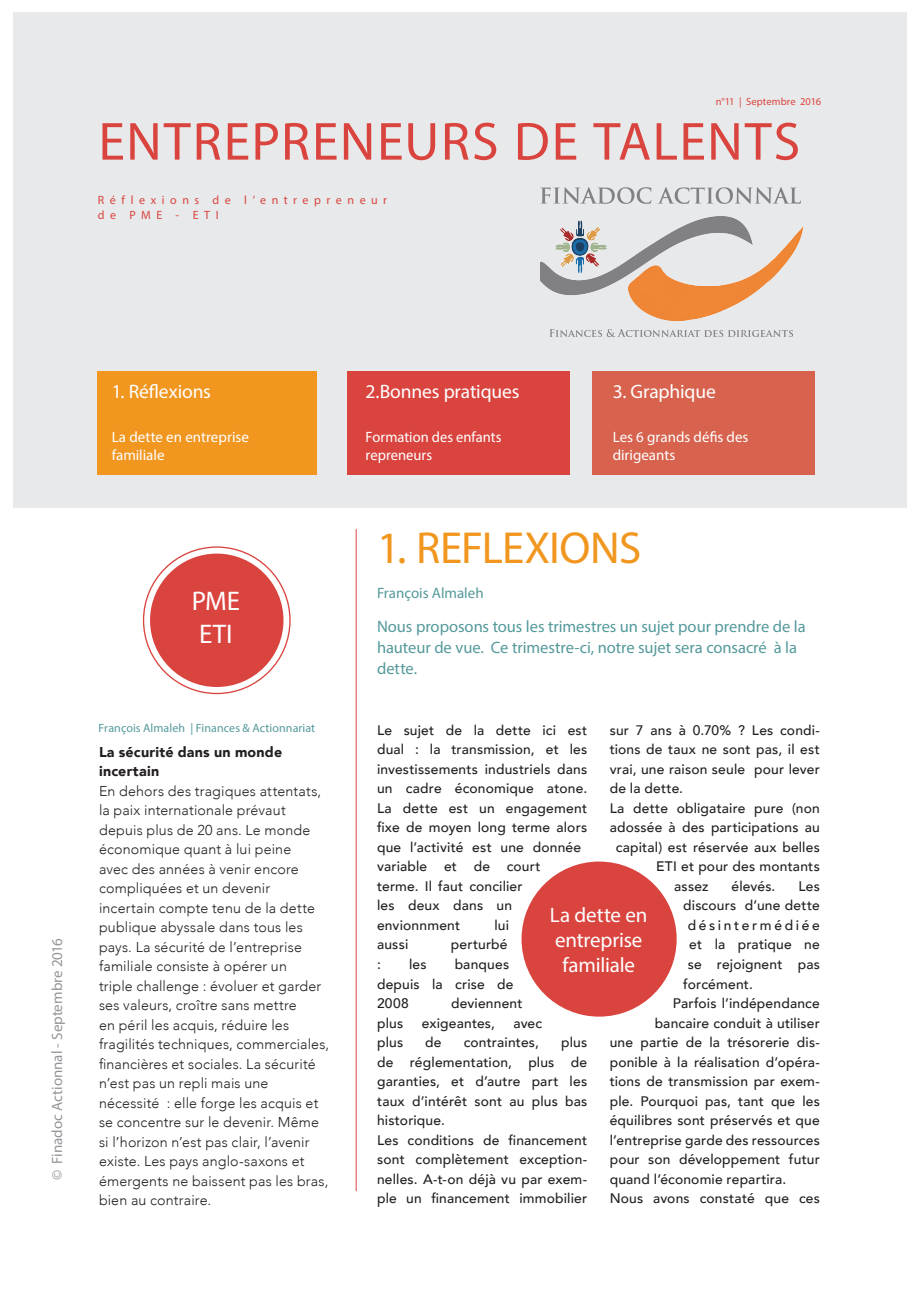
<style>
.page{position:relative;width:919px;height:1289px;background:#fff}
.page>*{position:absolute;margin:0;border:0;box-sizing:border-box;transform-origin:0 0}
.t1{font:54px "Myriad Pro";letter-spacing:.03em;color:#da443f}
.t2{font:45px "Myriad Pro";letter-spacing:-.015em;color:#f1961f}
.t3{font:27px/32.4px "Myriad Pro";letter-spacing:-.005em;color:#fff}
.t4{font:21px/25.2px "Myriad Pro";letter-spacing:-.005em;color:#fff;text-align:center}
.t5{font:19.5px "Myriad Pro";letter-spacing:-.005em;color:#fff}
.t6{font:16.5px/21px "Myriad Pro";letter-spacing:-.005em;color:#55999b}
.t7{font:15px/18px "Myriad Pro";color:#fff}
.Fotolia_W{font:15px "Myriad Pro";color:#939598}
.t8{font:15px "Myriad Pro";color:#55999b}
.Body_Text{font:300 14.25px/19.5px "Avenir";letter-spacing:.01em;color:#231f20}
.Body_Text-2{font:900 14.25px/19.5px "Avenir";letter-spacing:.015em;color:#231f20}
.t9{font:500 13.8px/19.5px "Avenir";letter-spacing:.015em;color:#231f20;text-align:justify}
.t10{font:500 13.8px "Avenir";letter-spacing:.19em;color:#231f20}
.t11{font:12px "Myriad Pro";letter-spacing:.005em;color:#55999b}
.t12{font:12px/14.4px "Myriad Pro";letter-spacing:.46em;color:#da443f}
.t13{font:10.5px "Myriad Pro";letter-spacing:.01em;color:#da443f}
</style>
<div class="page">
<div style="left:13px;top:13px;width:893px;height:495px;background:#e8e9ea"></div>
<div style="left:150px;top:553px;width:133px;height:134px;background:#da443f;border-radius:50%"></div>
<div style="left:521px;top:861px;width:155px;height:155px;background:#da443f;border-radius:50%"></div>
<div style="left:592px;top:371px;width:222px;height:103px;background:#d7624e"></div>
<img style="left:540px;top:187px;width:263px;height:150px">
<div style="left:98px;top:371px;width:219px;height:103px;background:#f1961f"></div>
<div style="left:347px;top:371px;width:222px;height:103px;background:#da443f"></div>
<hr style="left:356px;top:529px;width:1px;height:662px;background:#da443f">
<p class="t13" style="left:715px;top:95px;width:107px">n°11 | Septembre 2016</p>
<p class="t1" style="left:98px;top:108px;width:703px">ENTREPRENEURS DE TALENTS</p>
<p class="t12" style="left:98px;top:193px;width:291px">Réflexions de l’entrepreneur de PME - ETI</p>
<p class="t5" style="left:112px;top:379px;width:101px">1. Réflexions</p>
<p class="t7" style="left:112px;top:428px;width:139px">La dette en entreprise familiale</p>
<p class="Fotolia_W" style="left:48px;top:1180px;width:244px;rotate:-90deg">© Finadoc Actionnal - Septembre 2016</p>
<p class="t3" style="left:192px;top:584px;width:50px">PME<br>ETI</p>
<p class="t11" style="left:99px;top:721px;width:218px">François Almaleh | Finances &amp; Actionnariat</p>
<p class="Body_Text-2" style="left:99px;top:741px;width:185px">La sécurité dans un monde incertain</p>
<p class="Body_Text" style="left:99px;top:781px;width:232px">En dehors des tragiques attentats, la paix internationale prévaut depuis plus de 20 ans. Le monde économique quant à lui peine<br>avec des années à venir encore compliquées et un devenir incertain compte tenu de la dette publique abyssale dans tous les pays. La sécurité de l’entreprise familiale consiste à opérer un<br>triple challenge : évoluer et garder ses valeurs, croître sans mettre<br>en péril les acquis, réduire les fragilités techniques, commerciales, financières et sociales. La sécurité n’est pas un repli mais une nécessité : elle forge les acquis et se concentre sur le devenir. Même si l’horizon n’est pas clair, l’avenir existe. Les pays anglo-saxons et émergents ne baissent pas les bras, bien au contraire.</p>
<p class="t5" style="left:365px;top:379px;width:155px">2.Bonnes pratiques</p>
<p class="t7" style="left:365px;top:428px;width:137px">Formation des enfants repreneurs</p>
<p class="t5" style="left:612px;top:379px;width:105px">3. Graphique</p>
<p class="t7" style="left:612px;top:428px;width:137px">Les 6 grands défis des dirigeants</p>
<p class="t2" style="left:377px;top:520px;width:266px">1. REFLEXIONS</p>
<p class="t8" style="left:377px;top:583px;width:108px">François Almaleh</p>
<p class="t6" style="left:377px;top:615px;width:430px">Nous proposons tous les trimestres un sujet pour prendre de la hauteur de vue. Ce trimestre-ci, notre sujet sera consacré à la dette.</p>
<p class="t9" style="left:377px;top:719px;width:212px;text-align:left">Le sujet de la dette ici est dual : la transmission, et les investissements industriels dans un cadre économique atone.<br>La dette est un engagement fixe de moyen long terme alors que l’activité est une donnée variable et de court<br>terme. Il faut concilier<br>les deux dans un envionnment</p>
<p class="t9" style="left:609px;top:719px;width:211px">sur 7 ans à 0.70% ? Les condi&shy;tions de taux ne sont pas, il est vrai, une raison seule pour lever de la dette.</p>
<p class="t9" style="left:609px;top:797px;width:211px">La dette obligataire pure (non</p>
<p class="t9" style="left:609px;top:817px;width:211px">adossée à des participations au</p>
<p class="t9" style="left:615px;top:836px;width:205px">capital) est réservée aux belles</p>
<p class="t9" style="left:656px;top:856px;width:165px">ETI et pour des montants</p>
<p class="t9" style="left:674px;top:875px;width:36px">assez</p>
<p class="t9" style="left:731px;top:875px;width:45px">élevés.</p>
<p class="t9" style="left:798px;top:875px;width:23px">Les</p>
<p class="t9" style="left:683px;top:895px;width:138px">discours d’une dette</p>
<p class="t10" style="left:687px;top:913px;width:134px">désintermédiée</p>
<p class="t9" style="left:689px;top:934px;width:132px">et la pratique ne</p>
<p class="t9" style="left:687px;top:953px;width:134px">se rejoignent pas</p>
<p class="t9" style="left:683px;top:973px;width:71px">forcément.</p>
<p class="t9" style="left:672px;top:992px;width:148px">Parfois l’indépendance</p>
<p class="t9" style="left:654px;top:1012px;width:166px">bancaire conduit à utiliser</p>
<p class="t9" style="left:609px;top:1031px;width:211px">une partie de la trésorerie dis-</p>
<p class="t9" style="left:609px;top:1051px;width:211px">ponible à la réalisation d’opéra-</p>
<p class="t9" style="left:609px;top:1070px;width:211px">tions de transmission par exem-</p>
<p class="t9" style="left:609px;top:1090px;width:211px">ple. Pourquoi pas, tant que les</p>
<p class="t9" style="left:609px;top:1109px;width:211px">équilibres sont préservés et que</p>
<p class="t9" style="left:609px;top:1129px;width:211px">l’entreprise garde des ressources</p>
<p class="t9" style="left:609px;top:1148px;width:211px">pour son développement futur</p>
<p class="t9" style="left:609px;top:1168px;width:178px">quand l’économie repartira.</p>
<p class="t9" style="left:609px;top:1187px;width:211px">Nous avons constaté que ces</p>
<p class="t4" style="left:550px;top:901px;width:99px">La dette en entreprise familiale</p>
<p class="t9" style="left:494px;top:914px;width:16px">lui</p>
<p class="t9" style="left:377px;top:934px;width:33px">aussi</p>
<p class="t9" style="left:451px;top:934px;width:58px">perturbé</p>
<p class="t9" style="left:377px;top:953px;width:5px">:</p>
<p class="t9" style="left:409px;top:953px;width:19px">les</p>
<p class="t9" style="left:377px;top:953px;width:138px;text-align:left;text-indent:78px">banques depuis la crise de<br>2008</p>
<p class="t9" style="left:451px;top:992px;width:73px">deviennent</p>
<p class="t9" style="left:377px;top:1012px;width:28px">plus</p>
<p class="t9" style="left:421px;top:1012px;width:75px">exigeantes,</p>
<p class="t9" style="left:513px;top:1012px;width:30px">avec</p>
<p class="t9" style="left:377px;top:1031px;width:28px">plus</p>
<p class="t9" style="left:425px;top:1031px;width:18px">de</p>
<p class="t9" style="left:463px;top:1031px;width:77px">contraintes,</p>
<p class="t9" style="left:377px;top:1031px;width:212px;text-indent:184px">plus de réglementation, plus de garanties, et d’autre part les taux d’intérêt sont au plus bas historique.</p>
<p class="t9" style="left:377px;top:1129px;width:212px">Les conditions de financement sont complètement exception&shy;nelles. A-t-on déjà vu par exem&shy;ple un financement immobilier</p>
</div>
